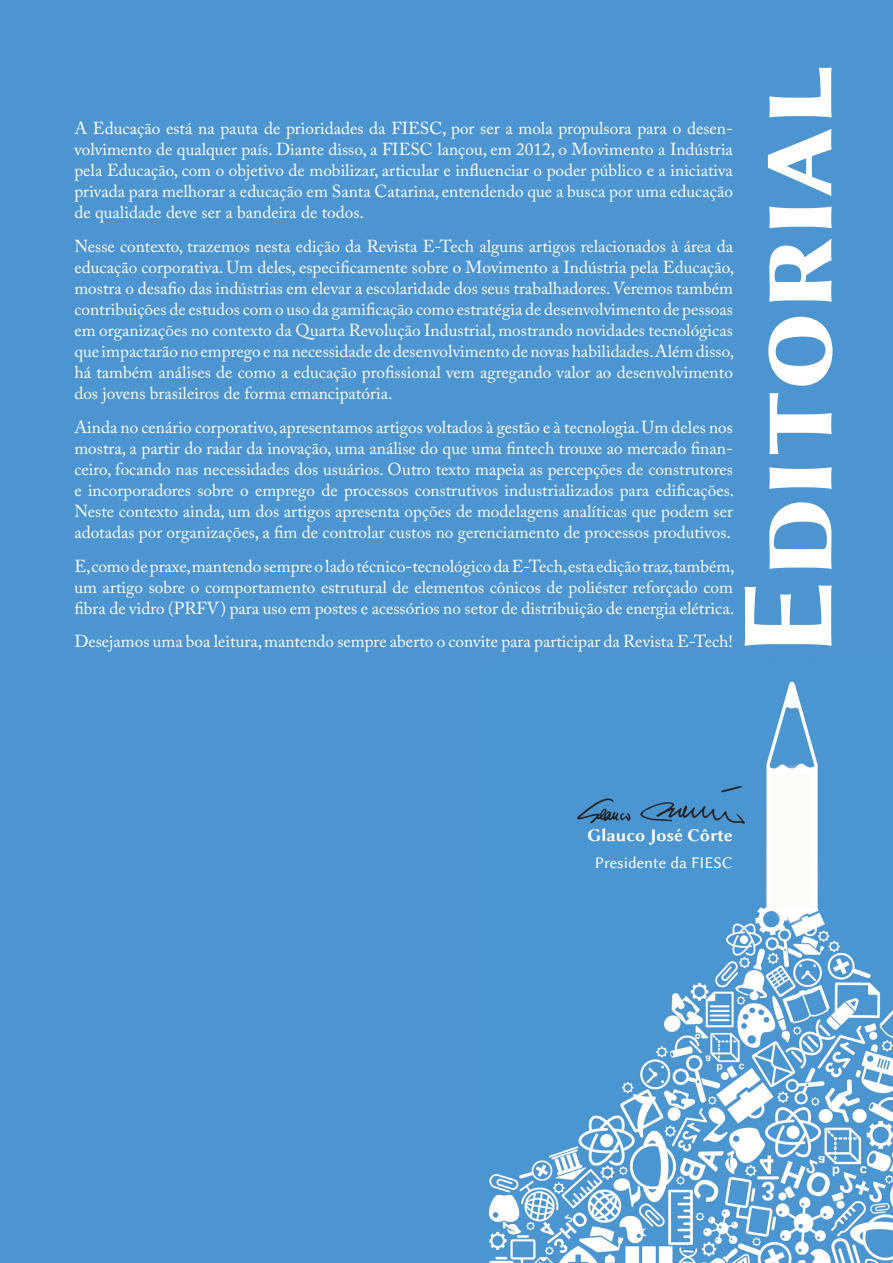
<style>
.page{position:relative;width:893px;height:1263px;background:#4d95d0}
.page>*{position:absolute;margin:0;border:0;box-sizing:border-box;transform-origin:0 0}
.t1{font:133.5px "Lin Biolinum B";color:#fff}
.t2{font:18px "Lin Biolinum B";color:#fff}
.t3{font:17.25px/21px "Adobe Caslon Pro";color:#fff;text-align:justify}
.t4{font:16.5px "Lin Biolinum";color:#fff}
</style>
<div class="page">
<img style="left:488px;top:681px;width:405px;height:582px">
<div style="left:772px;top:774px;width:39px;height:134px;background:#fcfbf7"></div>
<img style="left:572px;top:783px;width:177px;height:44px">
<p class="t3" style="left:74px;top:118px;width:660px">A Educação está na pauta de prioridades da FIESC, por ser a mola propulsora para o desen&shy;volvimento de qualquer país. Diante disso, a FIESC lançou, em 2012, o Movimento a Indústria pela Educação, com o objetivo de mobilizar, articular e influenciar o poder público e a iniciativa privada para melhorar a educação em Santa Catarina, entendendo que a busca por uma educação de qualidade deve ser a bandeira de todos.</p>
<p class="t3" style="left:74px;top:235px;width:661px">Nesse contexto, trazemos nesta edição da Revista E-Tech alguns artigos relacionados à área da educação corporativa. Um deles, especificamente sobre o Movimento a Indústria pela Educação, mostra o desafio das indústrias em elevar a escolaridade dos seus trabalhadores. Veremos também contribuições de estudos com o uso da gamificação como estratégia de desenvolvimento de pessoas em organizações no contexto da Quarta Revolução Industrial, mostrando novidades tecnológicas que impactarão no emprego e na necessidade de desenvolvimento de novas habilidades. Além disso, há também análises de como a educação profissional vem agregando valor ao desenvolvimento dos jovens brasileiros de forma emancipatória.</p>
<p class="t3" style="left:74px;top:416px;width:661px">Ainda no cenário corporativo, apresentamos artigos voltados à gestão e à tecnologia. Um deles nos mostra, a partir do radar da inovação, uma análise do que uma fintech trouxe ao mercado finan&shy;ceiro, focando nas necessidades dos usuários. Outro texto mapeia as percepções de construtores e incorporadores sobre o emprego de processos construtivos industrializados para edificações.<br>Neste contexto ainda, um dos artigos apresenta opções de modelagens analíticas que podem ser adotadas por organizações, a fim de controlar custos no gerenciamento de processos produtivos.</p>
<p class="t3" style="left:74px;top:555px;width:662px">E, como de praxe, mantendo sempre o lado técnico-tecnológico da E-Tech, esta edição traz, também, um artigo sobre o comportamento estrutural de elementos cônicos de poliéster reforçado com fibra de vidro (PRFV) para uso em postes e acessórios no setor de distribuição de energia elétrica.</p>
<p class="t3" style="left:74px;top:631px;width:660px">Desejamos uma boa leitura, mantendo sempre aberto o convite para participar da Revista E-Tech!</p>
<h1 class="t1" style="left:695px;top:657px;width:593px;rotate:-90deg">Editorial</h1>
<p class="t2" style="left:587px;top:822px;width:147px">Glauco José Côrte</p>
<p class="t4" style="left:595px;top:854px;width:140px">Presidente da FIESC</p>
</div>
